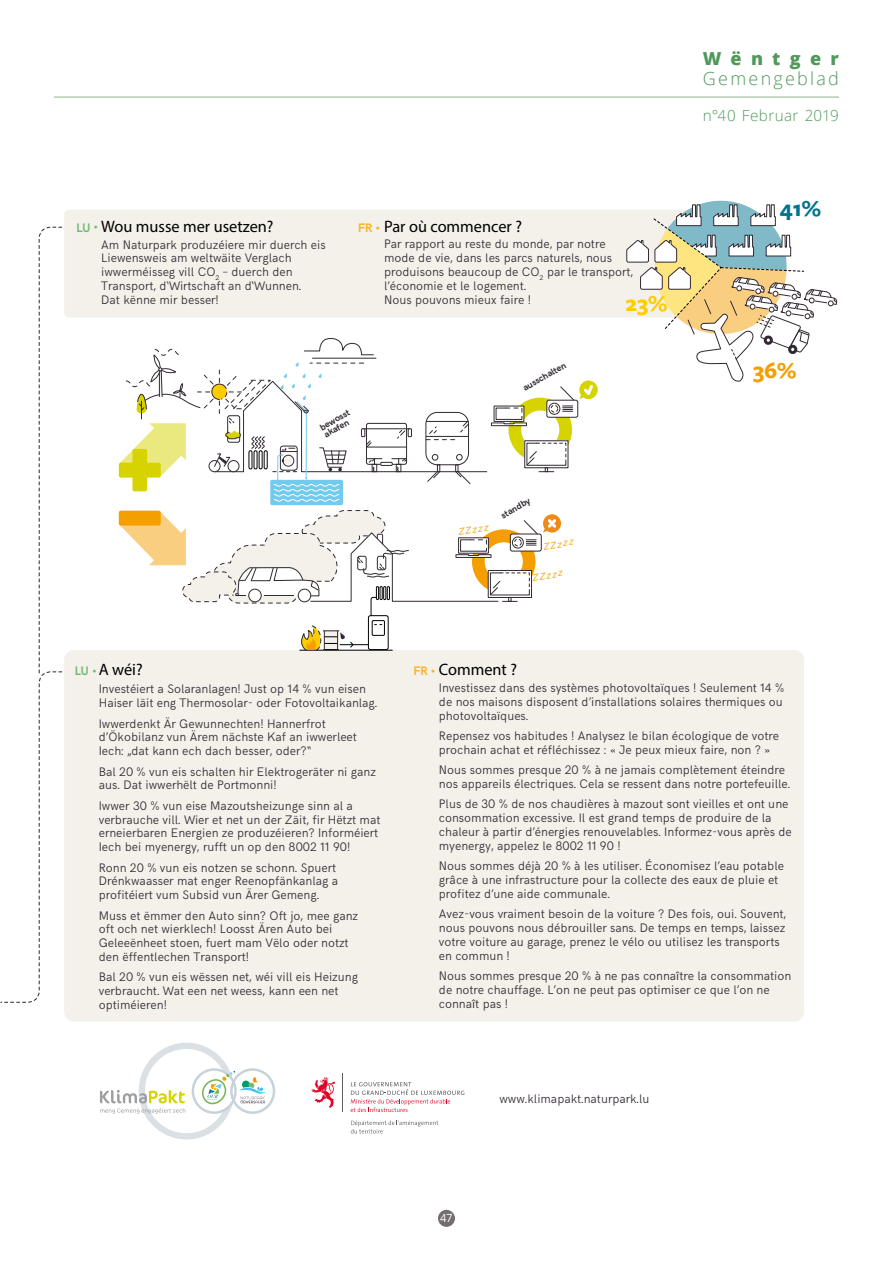
<style>
.page{position:relative;width:893px;height:1263px;background:#fff}
.page>*{position:absolute;margin:0;border:0;box-sizing:border-box;transform-origin:0 0}
.t1{font:700 23.4px "Freight Sans";color:#00748f}
.t2{font:700 23.4px "Freight Sans";color:#f49e00}
.t3{font:700 23.4px "Freight Sans";color:#fecc00}
.t4{font:300 18px "Open Sans";letter-spacing:.125em;color:#51985c}
.t5{font:800 18px "Open Sans";letter-spacing:.515em;color:#51985c}
.t6{font:16.5px "Myriad Pro";color:#000}
.t7{font:300 15.3px "Open Sans";letter-spacing:.025em;color:#51985c}
.t8{font:300 12.45px/13.8px "HK Grotesk";color:#322a32}
.t9{font:700 12.45px "HK Grotesk";color:#74ba76}
.t10{font:700 12.45px "HK Grotesk";color:#f8b322}
.t11{font:11.25px "Open Sans";color:#fff}
.t12{font:italic 9.3px "Gotham Rounded";color:#f49e00}
.t13{font:700 9.15px/8.2px "HK Grotesk";color:#322a32}
</style>
<div class="page">
<div style="left:438px;top:1210px;width:17px;height:17px;background:#736e6e;border-radius:50%"></div>
<hr style="left:54px;top:97px;width:785px;height:1px;background:#93b88d">
<div style="left:64px;top:650px;width:740px;height:371px;background:#f4f0ea;border-radius:10px"></div>
<div style="left:64px;top:210px;width:562px;height:107px;background:#f4f0ea"></div>
<svg style="left:231px;top:1069px;width:43px;height:44px"></svg>
<div style="left:139px;top:1043px;width:95px;height:96px;border:6px solid #dae0e3;border-radius:50%"></div>
<svg style="left:100px;top:1090px;width:85px;height:23px"></svg>
<svg style="left:193px;top:1069px;width:42px;height:44px"></svg>
<div style="left:192px;top:1068px;width:45px;height:46px;border:2px solid #c8d3d9;border-radius:50%"></div>
<div style="left:230px;top:1068px;width:45px;height:46px;border:2px solid #c8d3d9;border-radius:50%"></div>
<svg style="left:202px;top:1071px;width:64px;height:33px"></svg>
<svg style="left:351px;top:1082px;width:113px;height:30px"></svg>
<svg style="left:311px;top:1077px;width:24px;height:31px"></svg>
<hr style="left:342px;top:1073px;width:1px;height:39px;background:#5a5b5d">
<svg style="left:351px;top:1120px;width:87px;height:13px"></svg>
<svg style="left:0;top:226px;width:63px;height:777px"></svg>
<div style="left:270px;top:480px;width:73px;height:25px;background:#72caef;border-radius:2px"></div>
<div style="left:119px;top:511px;width:42px;height:14px;background:#f49e00;border-radius:2px"></div>
<svg style="left:119px;top:338px;width:479px;height:164px"></svg>
<svg style="left:120px;top:510px;width:441px;height:141px"></svg>
<svg style="left:626px;top:201px;width:212px;height:181px"></svg>
<h3 class="t6" style="left:384px;top:216px;width:139px">Par où commencer ?</h3>
<p class="t8" style="left:384px;top:236px;width:251px">Par rapport au reste du monde, par notre mode de vie, dans les parcs naturels, nous produisons beaucoup de CO<sub>2</sub> par le transport, l’économie et le logement.<br>Nous pouvons mieux faire !</p>
<h3 class="t6" style="left:101px;top:216px;width:174px">Wou musse mer usetzen?</h3>
<p class="t8" style="left:101px;top:236px;width:226px">Am Naturpark produzéiere mir duerch eis Liewensweis am weltwäite Verglach iwwerméisseg vill CO<sub>2</sub> – duerch den Transport, d‘Wirtschaft an d‘Wunnen.<br>Dat kënne mir besser!</p>
<p class="t9" style="left:76px;top:218px;width:23px">LU •</p>
<p class="t10" style="left:358px;top:218px;width:24px">FR •</p>
<h1 class="t3" style="left:625px;top:287px;width:43px">23%</h1>
<p class="t13" style="left:318px;top:424px;width:35px;rotate:-30deg">bewosst akafen</p>
<p class="t13" style="left:521px;top:384px;width:50px;rotate:-30deg">ausschalten</p>
<p class="t12" style="left:457px;top:526px;width:32px;rotate:-11deg">ZZzzz</p>
<p class="t13" style="left:499px;top:512px;width:34px;rotate:-30deg">standby</p>
<p class="t12" style="left:542px;top:541px;width:32px;rotate:-11deg">ZZzzz</p>
<p class="t12" style="left:531px;top:572px;width:32px;rotate:-11deg">ZZzzz</p>
<h2 class="t5" style="left:703px;top:44px;width:138px">Wëntger</h2>
<h2 class="t4" style="left:703px;top:66px;width:138px">Gemengeblad</h2>
<p class="t7" style="left:703px;top:105px;width:138px">n°40 Februar 2019</p>
<h1 class="t1" style="left:780px;top:192px;width:43px">41%</h1>
<h1 class="t2" style="left:753px;top:354px;width:45px">36%</h1>
<h3 class="t6" style="left:99px;top:660px;width:45px">A wéi?</h3>
<p class="t8" style="left:99px;top:681px;width:280px">Investéiert a Solaranlagen! Just op 14 % vun eisen<br>Haiser läit eng Thermosolar- oder Fotovoltaikanlag.</p>
<p class="t8" style="left:99px;top:715px;width:260px">Iwwerdenkt Är Gewunnechten! Hannerfrot d’Ökobilanz vun Ärem nächste Kaf an iwwerleet<br>Iech: „dat kann ech dach besser, oder?“</p>
<p class="t8" style="left:99px;top:763px;width:279px">Bal 20 % vun eis schalten hir Elektrogeräter ni ganz aus. Dat iwwerhëlt de Portmonni!</p>
<p class="t8" style="left:99px;top:797px;width:283px">Iwwer 30 % vun eise Mazoutsheizunge sinn al a verbrauche vill. Wier et net un der Zäit, fir Hëtzt mat erneierbaren Energien ze produzéieren? Informéiert Iech bei myenergy, rufft un op den 8002 11 90!</p>
<p class="t8" style="left:99px;top:859px;width:241px">Ronn 20 % vun eis notzen se schonn. Spuert<br>Drénkwaasser mat enger Reenopfänkanlag a profitéiert vum Subsid vun Ärer Gemeng.</p>
<p class="t8" style="left:99px;top:907px;width:261px">Muss et ëmmer den Auto sinn? Oft jo, mee ganz oft och net wierklech! Loosst Ären Auto bei Geleeënheet stoen, fuert mam Vëlo oder notzt den ëffentlechen Transport!</p>
<p class="t8" style="left:99px;top:969px;width:261px">Bal 20 % vun eis wëssen net, wéi vill eis Heizung verbraucht. Wat een net weess, kann een net optiméieren!</p>
<h3 class="t6" style="left:439px;top:660px;width:80px">Comment ?</h3>
<p class="t8" style="left:439px;top:680px;width:347px;text-align:justify">Investissez dans des systèmes photovoltaïques ! Seulement 14 % de nos maisons disposent d’installations solaires thermiques ou photovoltaïques.</p>
<p class="t8" style="left:439px;top:728px;width:342px">Repensez vos habitudes ! Analysez le bilan écologique de votre prochain achat et réfléchissez : « Je peux mieux faire, non ? »</p>
<p class="t8" style="left:439px;top:762px;width:353px">Nous sommes presque 20 % à ne jamais complètement éteindre nos appareils électriques. Cela se ressent dans notre portefeuille.</p>
<p class="t8" style="left:439px;top:796px;width:354px">Plus de 30 % de nos chaudières à mazout sont vieilles et ont une consommation excessive. Il est grand temps de produire de la chaleur à partir d’énergies renouvelables. Informez-vous après de myenergy, appelez le 8002 11 90 !</p>
<p class="t8" style="left:439px;top:858px;width:347px">Nous sommes déjà 20 % à les utiliser. Économisez l’eau potable grâce à une infrastructure pour la collecte des eaux de pluie et profitez d’une aide communale.</p>
<p class="t8" style="left:439px;top:906px;width:349px">Avez-vous vraiment besoin de la voiture ? Des fois, oui. Souvent, nous pouvons nous débrouiller sans. De temps en temps, laissez votre voiture au garage, prenez le vélo ou utilisez les transports en commun !</p>
<p class="t8" style="left:439px;top:968px;width:354px">Nous sommes presque 20 % à ne pas connaître la consommation de notre chauffage. L’on ne peut pas optimiser ce que l’on ne connaît pas !</p>
<p class="t9" style="left:75px;top:662px;width:23px">LU •</p>
<p class="t10" style="left:413px;top:662px;width:24px">FR •</p>
<p class="t11" style="left:440px;top:1210px;width:14px">47</p>
<p class="t8" style="left:499px;top:1091px;width:152px">www.klimapakt.naturpark.lu</p>
</div>
